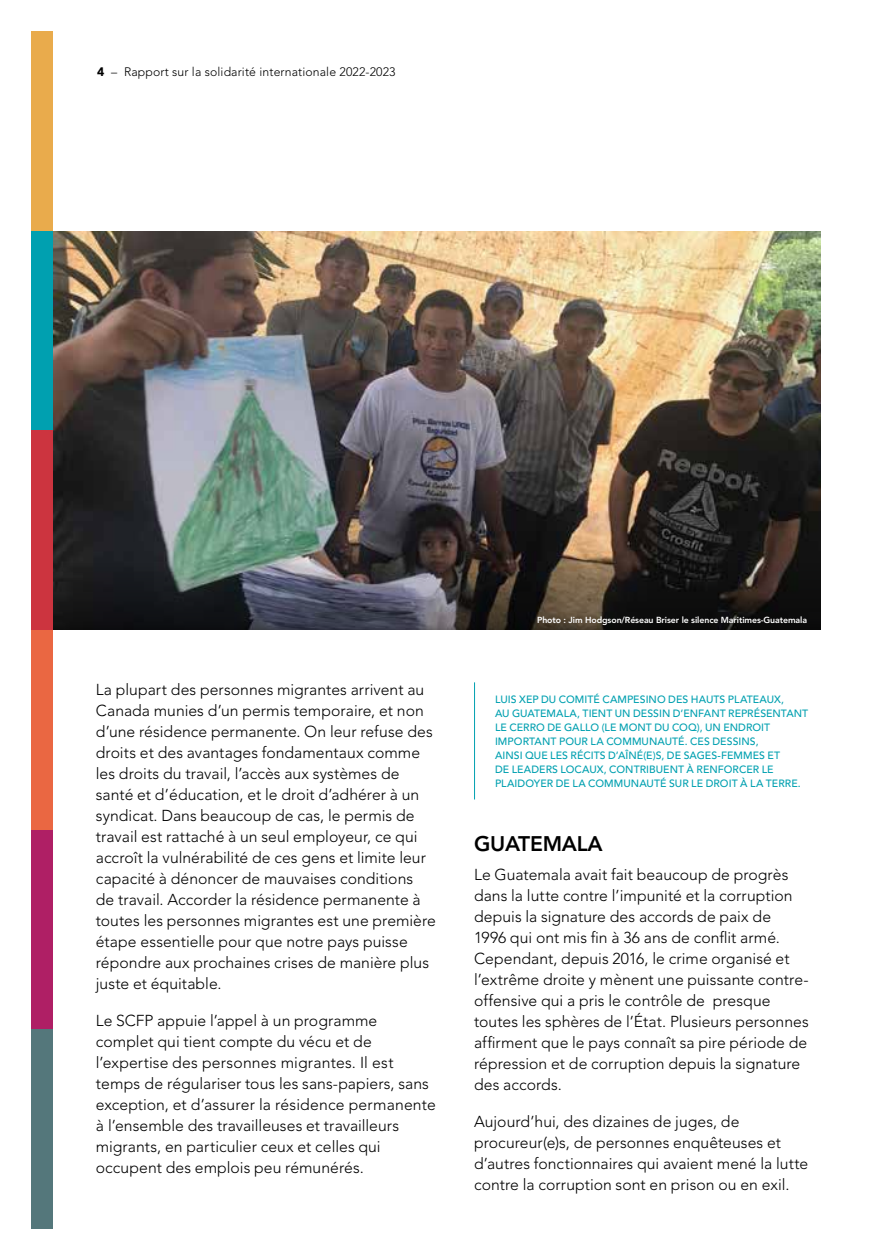
<style>
.page{position:relative;width:882px;height:1260px;background:#fff}
.page>*{position:absolute;margin:0;border:0;box-sizing:border-box;transform-origin:0 0}
.t1{font:800 21px "Avenir LT Std";letter-spacing:-.01em;color:#000}
.t2{font:300 15.75px/21px "Avenir LT Std";color:#000}
.t3{font:300 12.25px "Avenir LT Std";letter-spacing:.01em;color:#000}
.t4{font:500 10.5px/14px "Avenir LT Std";letter-spacing:.005em;color:#00a0b0}
.t5{font:800 8.75px "Avenir LT Std";letter-spacing:-.01em;color:#fff}
.s1{font-weight:900}
</style>
<div class="page">
<div style="left:32px;top:1029px;width:21px;height:199px;background:#54777b"></div>
<div style="left:32px;top:830px;width:21px;height:199px;background:#af1f65"></div>
<div style="left:32px;top:231px;width:21px;height:199px;background:#00a0b0"></div>
<div style="left:32px;top:32px;width:21px;height:199px;background:#e9ab4c"></div>
<div style="left:32px;top:430px;width:21px;height:200px;background:#cc343f"></div>
<div style="left:32px;top:630px;width:21px;height:200px;background:#ea6742"></div>
<hr style="left:474px;top:682px;width:1px;height:118px;background:#00a0b0">
<img style="left:53px;top:231px;width:768px;height:331px">
<svg style="left:53px;top:562px;width:768px;height:68px;background:#333233"></svg>
<p class="t3" style="left:97px;top:64px;width:300px"><span class="s1">4</span> – Rapport sur la solidarité internationale 2022-2023</p>
<p class="t2" style="left:96px;top:679px;width:342px">La plupart des personnes migrantes arrivent au Canada munies d’un permis temporaire, et non d’une résidence permanente. On leur refuse des droits et des avantages fondamentaux comme les droits du travail, l’accès aux systèmes de santé et d’éducation, et le droit d’adhérer à un syndicat. Dans beaucoup de cas, le permis de travail est rattaché à un seul employeur, ce qui accroît la vulnérabilité de ces gens et limite leur capacité à dénoncer de mauvaises conditions<br>de travail. Accorder la résidence permanente à toutes les personnes migrantes est une première étape essentielle pour que notre pays puisse répondre aux prochaines crises de manière plus juste et équitable.</p>
<p class="t2" style="left:96px;top:1010px;width:342px">Le SCFP appuie l’appel à un programme complet qui tient compte du vécu et de l’expertise des personnes migrantes. Il est temps de régulariser tous les sans-papiers, sans exception, et d’assurer la résidence permanente à l’ensemble des travailleuses et travailleurs migrants, en particulier ceux et celles qui occupent des emplois peu rémunérés.</p>
<p class="t5" style="left:537px;top:615px;width:271px">Photo : Jim Hodgson/Réseau Briser le silence Maritimes-Guatemala</p>
<p class="t4" style="left:495px;top:693px;width:315px">LUIS XEP DU COMITÉ CAMPESINO DES HAUTS PLATEAUX,<br>AU GUATEMALA, TIENT UN DESSIN D’ENFANT REPRÉSENTANT LE CERRO DE GALLO (LE MONT DU COQ), UN ENDROIT IMPORTANT POUR LA COMMUNAUTÉ. CES DESSINS,<br>AINSI QUE LES RÉCITS D’AÎNÉ(E)S, DE SAGES-FEMMES ET<br>DE LEADERS LOCAUX, CONTRIBUENT À RENFORCER LE PLAIDOYER DE LA COMMUNAUTÉ SUR LE DROIT À LA TERRE.</p>
<h1 class="t1" style="left:474px;top:832px;width:130px">GUATEMALA</h1>
<p class="t2" style="left:474px;top:864px;width:336px">Le Guatemala avait fait beaucoup de progrès dans la lutte contre l’impunité et la corruption depuis la signature des accords de paix de<br>1996 qui ont mis fin à 36 ans de conflit armé.<br>Cependant, depuis 2016, le crime organisé et l’extrême droite y mènent une puissante contre&shy;offensive qui a pris le contrôle de presque toutes les sphères de l’État. Plusieurs personnes affirment que le pays connaît sa pire période de répression et de corruption depuis la signature des accords.</p>
<p class="t2" style="left:474px;top:1111px;width:336px">Aujourd’hui, des dizaines de juges, de procureur(e)s, de personnes enquêteuses et d’autres fonctionnaires qui avaient mené la lutte contre la corruption sont en prison ou en exil.</p>
</div>
